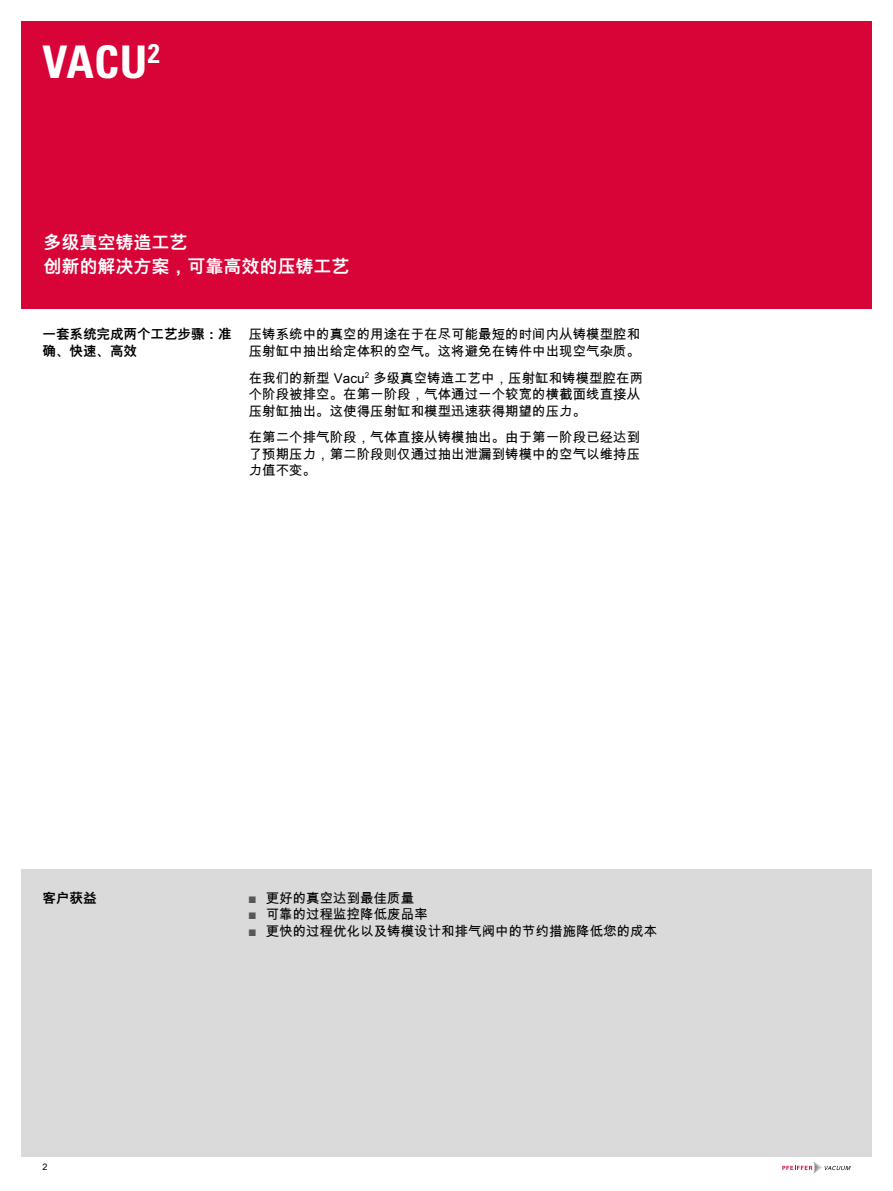
<style>
.page{position:relative;width:893px;height:1191px;background:#fff}
.page>*{position:absolute;margin:0;border:0;box-sizing:border-box;transform-origin:0 0}
.t1{font:700 condensed 45px "Univers";color:#fff}
.t2{font:700 18px/24px "Arial Unicode MS";color:#fff}
.t3{font:13.5px/16.5px "Arial Unicode MS";color:#000}
.t4{font:700 13.5px/16.5px "Arial Unicode MS";color:#000}
.t5{font:9px "Arial Unicode MS";color:#000}
.s1{color:#575756}
</style>
<div class="page">
<div style="left:21px;top:21px;width:851px;height:287px;background:#d80337"></div>
<svg style="left:782px;top:1161px;width:69px;height:12px"></svg>
<div style="left:21px;top:870px;width:851px;height:287px;background:#dadada"></div>
<h1 class="t1" style="left:43px;top:35px;width:119px">VACU<sup>2</sup></h1>
<h2 class="t2" style="left:43px;top:231px;width:307px">多级真空铸造工艺<br>创新的解决方案，可靠高效的压铸工艺</h2>
<p class="t4" style="left:43px;top:327px;width:190px">一套系统完成两个工艺步骤：准确、快速、高效</p>
<p class="t3" style="left:249px;top:326px;width:393px">压铸系统中的真空的用途在于在尽可能最短的时间内从铸模型腔和压射缸中抽出给定体积的空气。这将避免在铸件中出现空气杂质。</p>
<p class="t3" style="left:249px;top:369px;width:396px">在我们的新型 Vacu<sup>2</sup> 多级真空铸造工艺中，压射缸和铸模型腔在两个阶段被排空。在第一阶段，气体通过一个较宽的横截面线直接从压射缸抽出。这使得压射缸和模型迅速获得期望的压力。</p>
<p class="t3" style="left:249px;top:429px;width:393px;text-align:justify">在第二个排气阶段，气体直接从铸模抽出。由于第一阶段已经达到了预期压力，第二阶段则仅通过抽出泄漏到铸模中的空气以维持压力值不变。</p>
<p class="t4" style="left:43px;top:890px;width:55px">客户获益</p>
<p class="t3" style="left:249px;top:889px;width:167px"><span class="s1">■</span> 更好的真空达到最佳质量</p>
<p class="t3" style="left:249px;top:906px;width:181px"><span class="s1">■</span> 可靠的过程监控降低废品率</p>
<p class="t3" style="left:249px;top:922px;width:410px"><span class="s1">■</span> 更快的过程优化以及铸模设计和排气阀中的节约措施降低您的成本</p>
<p class="t5" style="left:43px;top:1160px;width:7px">2</p>
</div>
